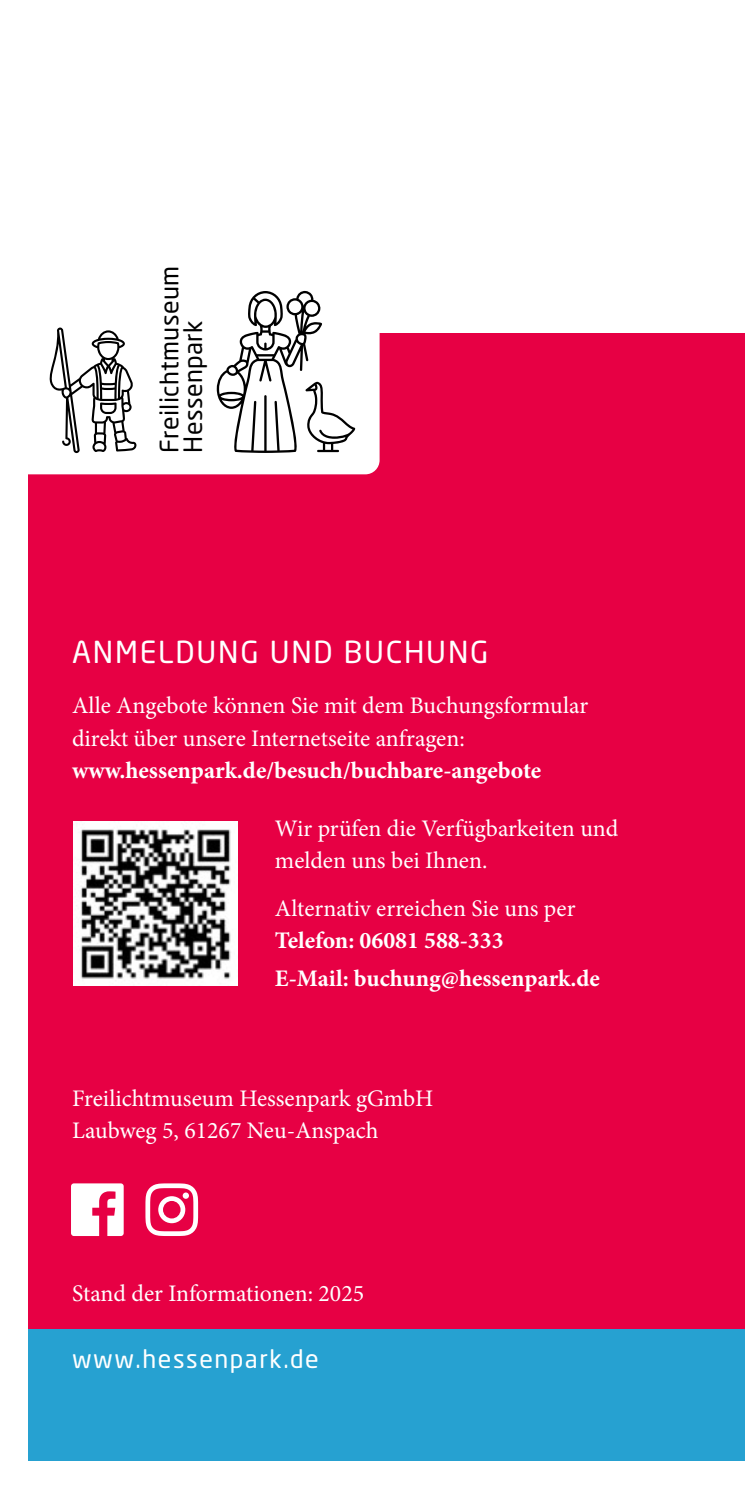
<style>
.page{position:relative;width:745px;height:1489px;background:#fff}
.page>*{position:absolute;margin:0;border:0;box-sizing:border-box;transform-origin:0 0}
.t1{font:30px "Neo Sans Pro Cyr";letter-spacing:.06em;color:#fff}
.t2{font:25px "Neo Sans Pro Cyr";letter-spacing:.015em;color:#000}
.t3{font:25px "Neo Sans Pro Cyr";letter-spacing:.06em;color:#fff}
.t4{font:23.75px/32.5px "Minion Pro";color:#fff}
.t5{font:700 23.75px "Minion Pro";color:#fff}
</style>
<div class="page">
<div style="left:28px;top:333px;width:716px;height:1127px;background:#e70044"></div>
<div style="left:28px;top:1329px;width:716px;height:131px;background:#26a1d1"></div>
<svg style="left:71px;top:1183px;width:53px;height:52px"></svg>
<svg style="left:145px;top:1183px;width:53px;height:52px"></svg>
<div style="left:182px;top:1192px;width:7px;height:6px;background:#fff;border-radius:50%"></div>
<img style="left:73px;top:821px;width:164px;height:164px">
<div style="left:28px;top:290px;width:351px;height:184px;background:#fff"></div>
<svg style="left:216px;top:291px;width:139px;height:162px"></svg>
<svg style="left:50px;top:327px;width:86px;height:126px;background:#c2c2c2"></svg>
<p class="t2" style="left:154px;top:452px;width:188px;rotate:-90deg">Freilichtmuseum</p>
<p class="t2" style="left:177px;top:452px;width:134px;rotate:-90deg">Hessenpark</p>
<p class="t1" style="left:72px;top:633px;width:418px">ANMELDUNG UND BUCHUNG</p>
<p class="t4" style="left:72px;top:689px;width:517px">Alle Angebote können Sie mit dem Buchungsformular direkt über unsere Internetseite anfragen:</p>
<p class="t5" style="left:72px;top:753px;width:470px">www.hessenpark.de/besuch/buchbare-angebote</p>
<p class="t4" style="left:275px;top:811px;width:345px">Wir prüfen die Verfügbarkeiten und melden uns bei Ihnen.</p>
<p class="t4" style="left:275px;top:891px;width:302px">Alternativ erreichen Sie uns per</p>
<p class="t5" style="left:275px;top:923px;width:230px">Telefon: 06081 588-333</p>
<p class="t5" style="left:275px;top:961px;width:326px">E-Mail: buchung@hessenpark.de</p>
<p class="t4" style="left:72px;top:1081px;width:362px">Freilichtmuseum Hessenpark gGmbH</p>
<p class="t4" style="left:72px;top:1114px;width:308px">Laubweg 5, 61267 Neu-Anspach</p>
<p class="t4" style="left:72px;top:1276px;width:293px">Stand der Informationen: 2025</p>
<p class="t3" style="left:72px;top:1343px;width:248px">www.hessenpark.de</p>
</div>
